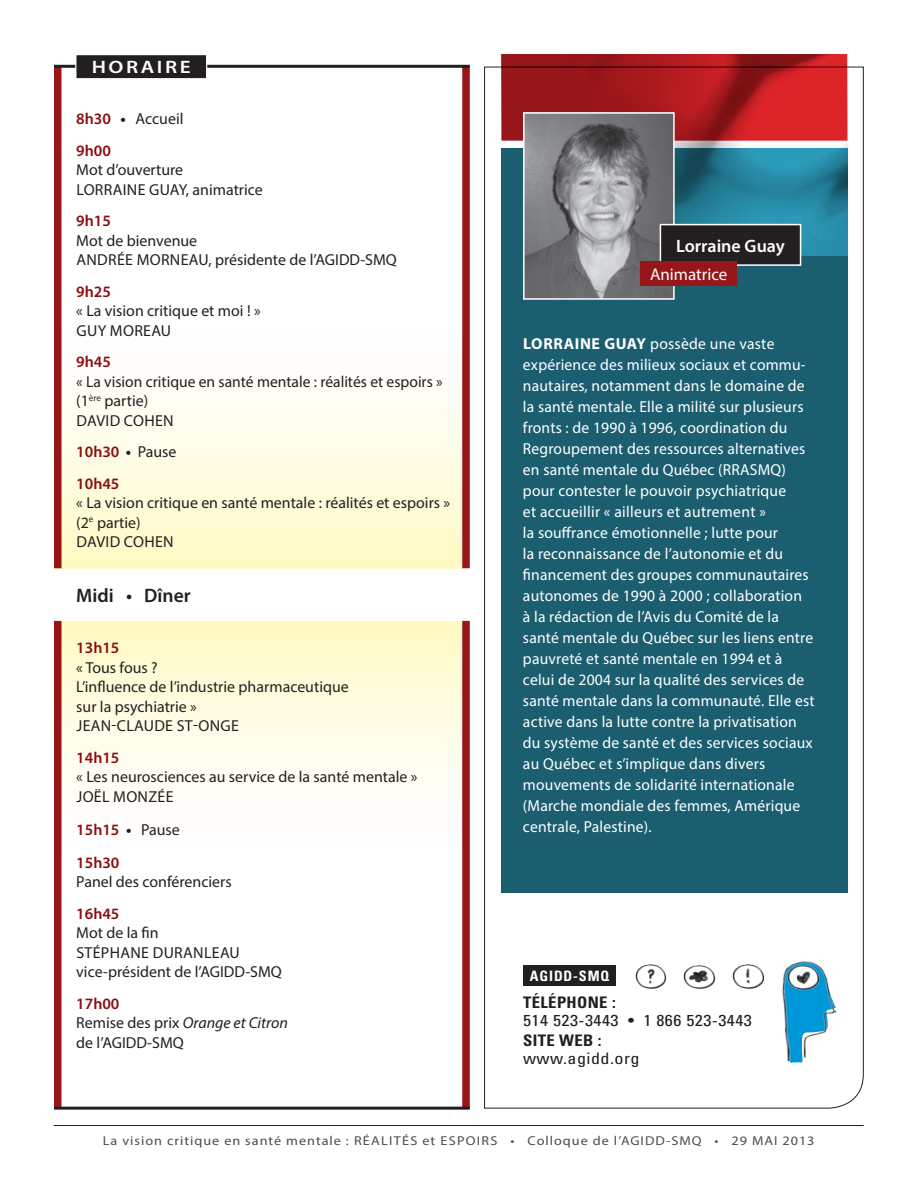
<style>
.page{position:relative;width:918px;height:1188px;background:#fff}
.page>*{position:absolute;margin:0;border:0;box-sizing:border-box;transform-origin:0 0}
.t1{font:600 19.5px "Myriad Pro";color:#231f20}
.t2{font:600 18px "Myriad Pro";color:#fff}
.t3{font:600 18px "Myriad Pro";color:#fff;scale:1.18 1}
.t4{font:16.95px "Myriad Pro";color:#fff}
.t5{font:15.9px/21px "Myriad Pro";letter-spacing:.015em;color:#fff}
.t6{font:15.9px/19.5px "Myriad Pro";color:#231f20}
.t7{font:600 15.9px/31.5px "Myriad Pro";color:#8b0d10}
.t8{font:condensed 15.9px "Univers";letter-spacing:.025em;color:#231f20;scale:1.14 1}
.t9{font:700 condensed 15.9px "Univers";letter-spacing:.02em;color:#231f20;scale:1.05 1}
.t10{font:700 condensed 14.25px "Univers";letter-spacing:.06em;color:#fff}
.t11{font:12.9px "Myriad Pro";letter-spacing:.07em;color:#4b4c4d;scale:1.1 1}
.s1{font-weight:700;color:#231f20}
.s2{font-weight:400;color:#231f20}
.s3{font-weight:600;color:#8b0d10}
.s4{font-style:italic}
.s5{font-weight:700}
.s6{font-style:inherit}
</style>
<div class="page">
<div style="left:54px;top:292px;width:408px;height:277px;background:linear-gradient(to bottom,#fff,#fffac9)"></div>
<div style="left:54px;top:621px;width:408px;height:265px;background:linear-gradient(to bottom,#fffac9,#fff)"></div>
<svg style="left:484px;top:66px;width:380px;height:1043px"></svg>
<div style="left:462px;top:66px;width:8px;height:502px;background:#961619"></div>
<div style="left:54px;top:67px;width:8px;height:501px;background:#961619"></div>
<div style="left:462px;top:621px;width:8px;height:488px;background:#961619"></div>
<div style="left:54px;top:621px;width:8px;height:488px;background:#961619"></div>
<img style="left:634px;top:964px;width:33px;height:25px">
<img style="left:683px;top:964px;width:32px;height:25px">
<img style="left:732px;top:964px;width:32px;height:25px">
<div style="left:813px;top:1053px;width:27px;height:10px;background:#fff"></div>
<img style="left:780px;top:960px;width:57px;height:102px">
<img style="left:786px;top:965px;width:33px;height:25px">
<div style="left:523px;top:965px;width:93px;height:21px;background:#231f20"></div>
<div style="left:501px;top:148px;width:347px;height:745px;background:#1b5e70"></div>
<img style="left:501px;top:54px;width:347px;height:201px">
<img style="left:526px;top:115px;width:146px;height:182px">
<div style="left:523px;top:112px;width:152px;height:188px;border:2px solid #fff"></div>
<hr style="left:54px;top:1125px;width:810px;height:1px;background:#231f20">
<hr style="left:54px;top:65px;width:416px;height:3px;background:#231f20">
<hr style="left:54px;top:1107px;width:416px;height:3px;background:#231f20">
<div style="left:76px;top:55px;width:131px;height:24px;background:#231f20"></div>
<div style="left:75px;top:54px;width:132px;height:25px;border:1px solid #fff"></div>
<div style="left:660px;top:225px;width:141px;height:40px;background:#231f20"></div>
<div style="left:660px;top:224px;width:141px;height:42px;border:2px solid #fff"></div>
<div style="left:641px;top:262px;width:96px;height:24px;background:#961619"></div>
<p class="t3" style="left:92px;top:56px;width:27px">HORAIRE</p>
<p class="t7" style="left:76px;top:103px;width:109px">8h30 <span class="s1">•</span> <span class="s2">Accueil<br></span>9h00</p>
<p class="t6" style="left:76px;top:160px;width:188px">Mot d’ouverture<br>Lorraine Guay, animatrice</p>
<p class="t7" style="left:76px;top:205px;width:36px">9h15</p>
<p class="t6" style="left:76px;top:230px;width:322px">Mot de bienvenue<br>Andrée Morneau, présidente de l’AGIDD-SMQ</p>
<p class="t7" style="left:76px;top:275px;width:36px">9h25</p>
<p class="t6" style="left:76px;top:301px;width:186px">« La vision critique et moi ! »<br>Guy Moreau</p>
<p class="t7" style="left:76px;top:346px;width:36px">9h45</p>
<p class="t6" style="left:76px;top:371px;width:368px">« La vision critique en santé mentale : réalités et espoirs » (1<sup>ère</sup> partie)<br>David Cohen</p>
<p class="t7" style="left:76px;top:436px;width:102px">10h30 <span class="s1">•</span> <span class="s2">Pause<br></span>10h45</p>
<p class="t6" style="left:76px;top:493px;width:375px">« La vision critique en santé mentale : réalités et espoirs » (2<sup>e</sup> partie)<br>David Cohen</p>
<p class="t1" style="left:76px;top:583px;width:116px">Midi • Dîner</p>
<p class="t7" style="left:76px;top:632px;width:45px">13h15</p>
<p class="t6" style="left:76px;top:657px;width:274px">« Tous fous ?<br>L’influence de l’industrie pharmaceutique sur la psychiatrie »<br>Jean-Claude St-Onge</p>
<p class="t7" style="left:76px;top:741px;width:45px">14h15</p>
<p class="t6" style="left:76px;top:767px;width:343px">« Les neurosciences au service de la santé mentale »<br>Joël Monzée</p>
<p class="t7" style="left:76px;top:812px;width:105px;line-height:33px">15h15 <span class="s1">•</span> <span class="s2">Pause<br></span>15h30</p>
<p class="t6" style="left:76px;top:872px;width:157px">Panel des conférenciers</p>
<p class="t7" style="left:76px;top:897px;width:45px">16h45</p>
<p class="t6" style="left:76px;top:923px;width:207px">Mot de la fin<br>Stéphane Duranleau vice-président de l’AGIDD-SMQ</p>
<p class="t6" style="left:76px;top:993px;width:213px"><span class="s3">17h00<br></span>Remise des prix <span class="s4">Orange et Citron </span>de l’AGIDD-SMQ</p>
<p class="t2" style="left:676px;top:234px;width:110px">Lorraine Guay</p>
<p class="t4" style="left:650px;top:264px;width:79px">Animatrice</p>
<p class="t5" style="left:523px;top:333px;width:293px"><span class="s5">LORRAINE GUAY</span> possède une vaste expérience des milieux sociaux et commu&shy;nautaires, notamment dans le domaine de la santé mentale. Elle a milité sur plusieurs fronts : de 1990 à 1996, coordination du Regroupement des ressources alternatives en santé mentale du Québec (RRASMQ) pour contester le pouvoir psychiatrique<br>et accueillir « ailleurs et autrement »<br>la souffrance émotionnelle ; lutte pour<br>la reconnaissance de l’autonomie et du financement des groupes communautaires autonomes de 1990 à 2000 ; collaboration<br>à la rédaction de l’Avis du Comité de la santé mentale du Québec sur les liens entre pauvreté et santé mentale en 1994 et à celui de 2004 sur la qualité des services de santé mentale dans la communauté. Elle est active dans la lutte contre la privatisation du système de santé et des services sociaux au Québec et s’implique dans divers mouvements de solidarité internationale (Marche mondiale des femmes, Amérique centrale, Palestine).</p>
<p class="t10" style="left:530px;top:967px;width:81px">AGIDD-SMQ</p>
<p class="t9" style="left:523px;top:993px;width:90px">TÉLÉPHONE :</p>
<p class="t8" style="left:523px;top:1011px;width:202px">514 523-3443 • 1 866 523-3443</p>
<p class="t9" style="left:523px;top:1031px;width:76px">SITE WEB :</p>
<p class="t8" style="left:523px;top:1049px;width:104px">www.agidd.org</p>
<p class="t11" style="left:103px;top:1133px;width:315px">La vision critique en santé mentale : réalités et esp</p>
<p class="t11" style="left:466px;top:1133px;width:22px">oirs</p>
<p class="t11" style="left:511px;top:1133px;width:278px">• Colloque de l’AGIDD-SMQ • <span class="s6">29 MAI 2013</span></p>
</div>
